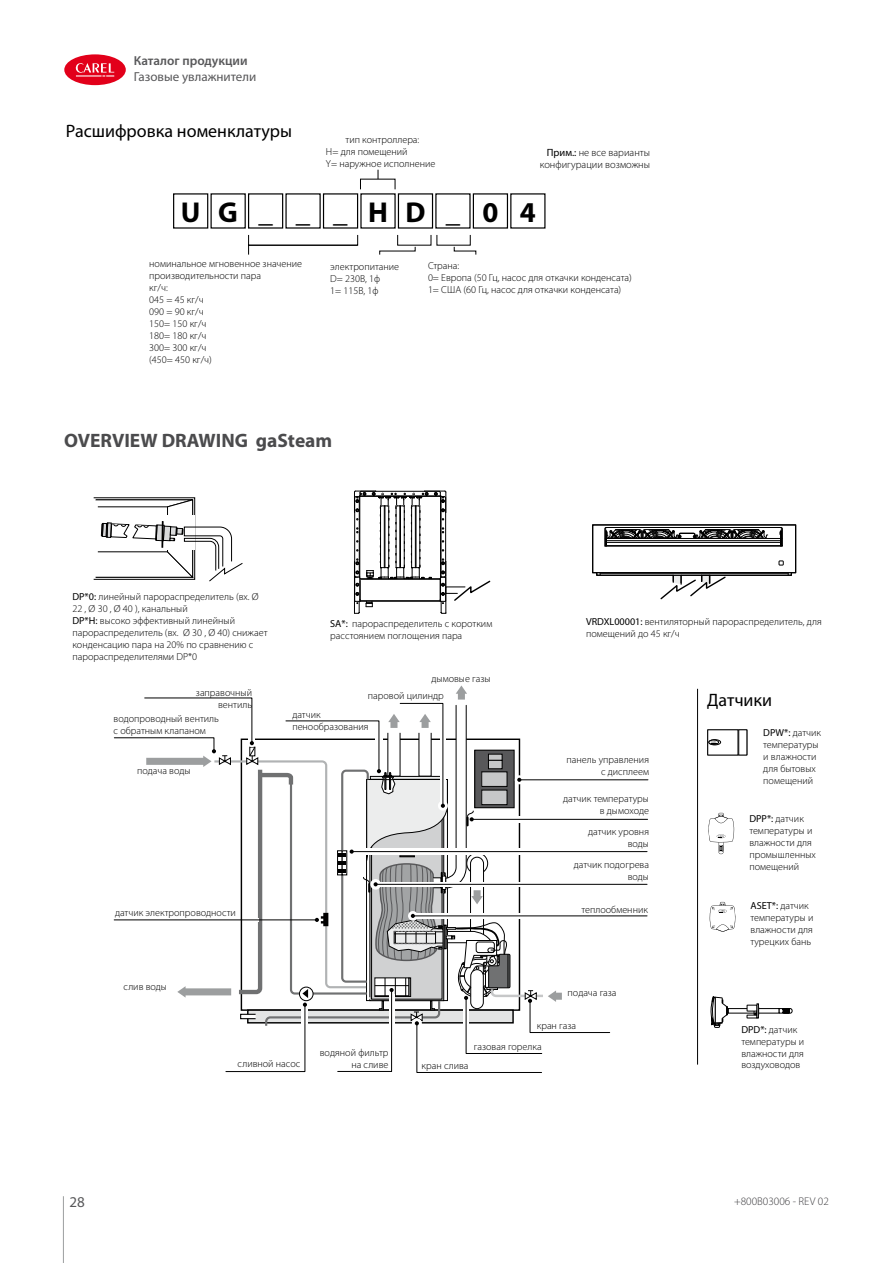
<style>
.page{position:relative;width:893px;height:1263px;background:#fff}
.page>*{position:absolute;margin:0;border:0;box-sizing:border-box;transform-origin:0 0}
.t1{font:700 28.8px "Myriad Pro";color:#000}
.t2{font:700 19.5px "Myriad Pro";color:#4b4b4d}
.t3{font:18px "Myriad Pro";color:#000}
.t4{font:15px "Myriad Pro";color:#58585a}
.t5{font:13.05px "Myriad Pro";color:#58585a}
.t6{font:600 13.05px "Myriad Pro";color:#58585a}
.t7{font:300 11.25px "Myriad Pro";color:#3e3d40}
.t8{font:300 10.5px/12.6px "Myriad Pro";color:#000;text-align:right}
.t9{font:300 10.2px/12px "Myriad Pro";color:#000}
.s1{font-weight:400}
</style>
<div class="page">
<hr style="left:63px;top:1196px;width:1px;height:67px;background:#9c9e9f">
<div style="left:64px;top:54px;width:62px;height:31px;background:#e2001a;border-radius:50%"></div>
<svg style="left:76px;top:63px;width:38px;height:14px"></svg>
<hr style="left:697px;top:689px;width:1px;height:375px;background:#000">
<hr style="left:519px;top:779px;width:129px;height:1px;background:#000">
<hr style="left:472px;top:819px;width:176px;height:1px;background:#000">
<hr style="left:413px;top:915px;width:234px;height:1px;background:#000">
<hr style="left:352px;top:851px;width:295px;height:1px;background:#000">
<hr style="left:376px;top:884px;width:271px;height:1px;background:#000">
<svg style="left:114px;top:685px;width:496px;height:388px"></svg>
<hr style="left:114px;top:919px;width:203px;height:1px;background:#000">
<svg style="left:708px;top:813px;width:26px;height:41px"></svg>
<svg style="left:710px;top:902px;width:26px;height:29px"></svg>
<div style="left:728px;top:1008px;width:51px;height:5px;border:1px solid #000"></div>
<svg style="left:710px;top:996px;width:19px;height:32px"></svg>
<svg style="left:746px;top:1003px;width:13px;height:15px"></svg>
<svg style="left:779px;top:1008px;width:14px;height:5px"></svg>
<svg style="left:707px;top:729px;width:40px;height:27px"></svg>
<svg style="left:93px;top:497px;width:150px;height:85px"></svg>
<svg style="left:354px;top:491px;width:137px;height:123px"></svg>
<svg style="left:592px;top:524px;width:205px;height:76px"></svg>
<div style="left:173px;top:193px;width:35px;height:36px;border:1px solid #000"></div>
<div style="left:248px;top:193px;width:35px;height:36px;border:1px solid #000"></div>
<div style="left:323px;top:193px;width:35px;height:36px;border:1px solid #000"></div>
<div style="left:398px;top:193px;width:35px;height:36px;border:1px solid #000"></div>
<div style="left:473px;top:193px;width:35px;height:36px;border:1px solid #000"></div>
<svg style="left:248px;top:245px;width:110px;height:10px"></svg>
<svg style="left:454px;top:246px;width:22px;height:9px"></svg>
<svg style="left:379px;top:246px;width:37px;height:9px"></svg>
<p class="t6" style="left:134px;top:52px;width:115px">Каталог продукции</p>
<p class="t5" style="left:134px;top:68px;width:124px">Газовые увлажнители</p>
<h3 class="t3" style="left:66px;top:120px;width:228px">Расшифровка номенклатуры</h3>
<p class="t9" style="left:326px;top:133px;width:111px;text-indent:20px">тип контроллера:<br>H= для помещений<br>Y= наружное исполнение</p>
<p class="t8" style="left:540px;top:146px;width:112px"><span class="s1">Прим.:</span> не все варианты конфигурации возможны</p>
<h1 class="t1" style="left:181px;top:193px;width:357px">UG___HD_04</h1>
<p class="t9" style="left:330px;top:260px;width:70px">электропитание<br>D= 230В, 1ф<br>1= 115В, 1ф</p>
<p class="t9" style="left:149px;top:257px;width:154px">номинальное мгновенное значение производительности пара<br>кг/ч:<br>045 = 45 кг/ч<br>090 = 90 кг/ч<br>150= 150 кг/ч<br>180= 180 кг/ч<br>300= 300 кг/ч<br>(450= 450 кг/ч)</p>
<p class="t9" style="left:428px;top:260px;width:205px">Страна:<br>0= Европа (50 Гц, насос для откачки конденсата)<br>1= США (60 Гц, насос для откачки конденсата)</p>
<h2 class="t2" style="left:64px;top:428px;width:270px">OVERVIEW DRAWING gaSteam</h2>
<p class="t9" style="left:72px;top:591px;width:197px"><span class="s1">DP*0:</span> линейный парораспределитель (вх. Ø 22 , Ø 30 , Ø 40 ), канальный<br><span class="s1">DP*H:</span> высоко эффективный линейный парораспределитель (вх. Ø 30 , Ø 40) снижает конденсацию пара на 20% по сравнению с парораспределителями DP*0</p>
<p class="t9" style="left:196px;top:687px;width:58px;text-align:right">заправочный вентиль</p>
<p class="t9" style="left:114px;top:713px;width:107px">водопроводный вентиль с обратным клапаном</p>
<p class="t9" style="left:137px;top:764px;width:55px">подача воды</p>
<p class="t9" style="left:330px;top:618px;width:164px"><span class="s1">SA*:</span> парораспределитель с коротким расстоянием поглощения пара</p>
<p class="t9" style="left:368px;top:670px;width:124px;line-height:17.1px;text-indent:64px">дымовые газы паровой цилиндр</p>
<p class="t9" style="left:292px;top:709px;width:78px">датчик пенообразования</p>
<p class="t9" style="left:115px;top:906px;width:122px">датчик электропроводности</p>
<p class="t9" style="left:586px;top:615px;width:237px"><span class="s1">VRDXL00001:</span> вентиляторный парораспределитель, для помещений до 45 кг/ч</p>
<p class="t9" style="left:567px;top:753px;width:84px;text-align:right">панель управления с дисплеем</p>
<p class="t9" style="left:563px;top:793px;width:87px;text-align:right">датчик температуры в дымоходе</p>
<p class="t9" style="left:588px;top:826px;width:62px;text-align:right">датчик уровня воды</p>
<p class="t9" style="left:574px;top:859px;width:77px;text-align:right">датчик подогрева воды</p>
<p class="t9" style="left:582px;top:903px;width:68px">теплообменник</p>
<h3 class="t3" style="left:707px;top:688px;width:67px">Датчики</h3>
<p class="t9" style="left:763px;top:727px;width:59px"><span class="s1">DPW*:</span> датчик температуры и влажности для бытовых помещений</p>
<p class="t9" style="left:749px;top:813px;width:68px"><span class="s1">DPP*:</span> датчик температуры и влажности для промышленных помещений</p>
<p class="t9" style="left:750px;top:900px;width:64px"><span class="s1">ASET*:</span> датчик температуры и влажности для турецких бань</p>
<p class="t9" style="left:124px;top:980px;width:45px">слив воды</p>
<h3 class="t4" style="left:69px;top:1193px;width:17px">28</h3>
<p class="t9" style="left:238px;top:1058px;width:64px">сливной насос</p>
<p class="t9" style="left:320px;top:1046px;width:70px;text-align:right">водяной фильтр на сливе</p>
<p class="t9" style="left:568px;top:987px;width:50px">подача газа</p>
<p class="t9" style="left:474px;top:1015px;width:104px;line-height:21.6px;text-indent:63px">кран газа газовая горелка</p>
<p class="t9" style="left:422px;top:1059px;width:48px">кран слива</p>
<p class="t9" style="left:741px;top:1023px;width:64px"><span class="s1">DPD*:</span> датчик температуры и влажности для воздуховодов</p>
<p class="t7" style="left:734px;top:1194px;width:96px">+800B03006 - REV 02</p>
</div>
